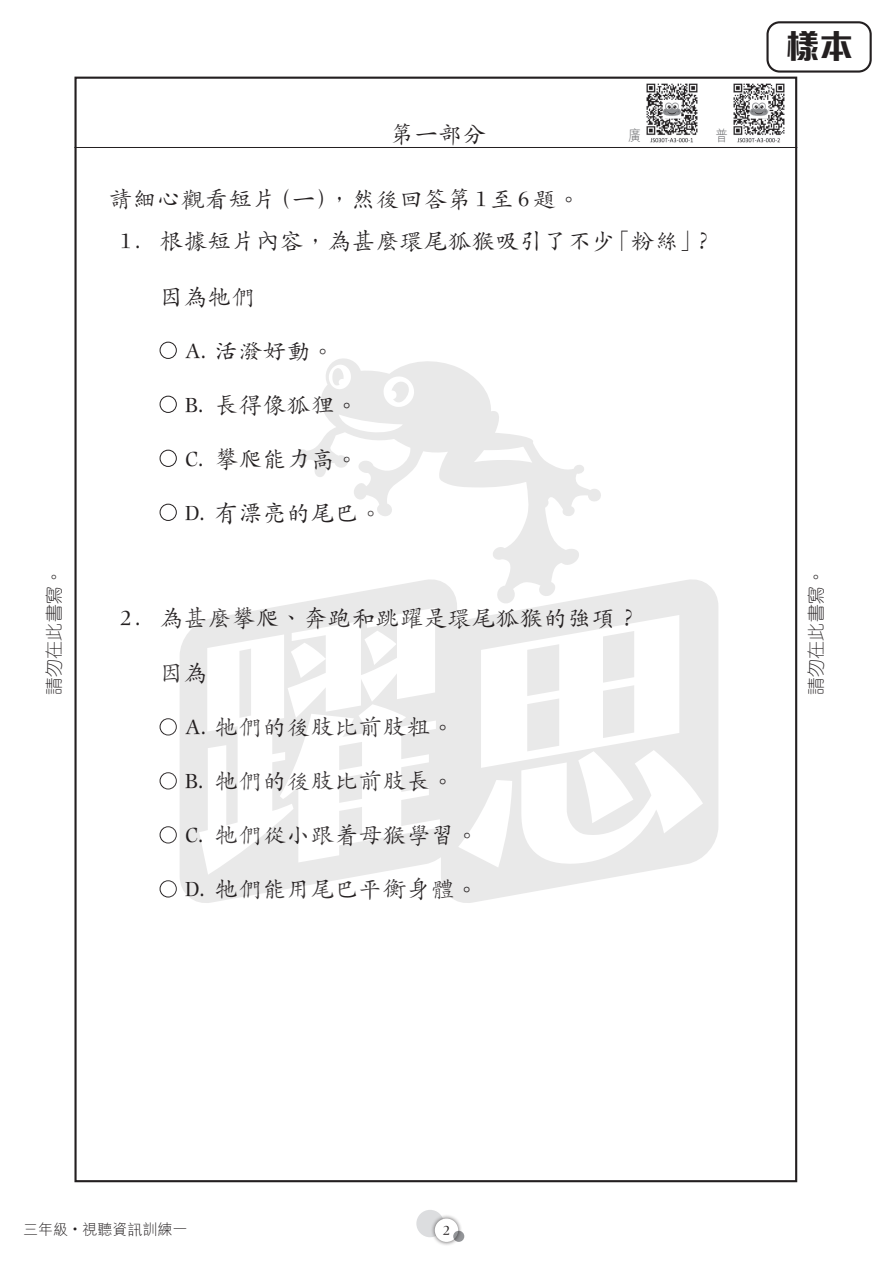
<style>
.page{position:relative;width:893px;height:1263px;background:#fff}
.page>*{position:absolute;margin:0;border:0;box-sizing:border-box;transform-origin:0 0}
.t1{font:800 33.75px "M Elle HK";color:#231f20}
.選項{font:500 24px "EPH Kai HK";color:#231f20}
.多項選擇題{font:500 24px "EPH Kai HK";color:#231f20}
.內文{font:500 24px "EPH Kai HK";color:#231f20}
.t2{font:300 18px "M Yuen HK";color:#231f20}
.t3{font:300 15px "M Hei HK";color:#231f20}
.內文-2{font:300 15px "M Hei HK";color:#6c6d70;scale:.85 1}
.t4{font:500 15px "EPH Kai HK";color:#231f20}
.s1{font-family:"ITC Avant Garde Std";font-weight:400;font-size:13.5px}
</style>
<div class="page">
<div style="left:416px;top:1210px;width:28px;height:27px;background:#dcdddf;border-radius:50%"></div>
<div style="left:430px;top:1214px;width:33px;height:32px;background:#231f20;opacity:.75"></div>
<div style="left:435px;top:1218px;width:23px;height:24px;background:#fff;border-radius:50%"></div>
<svg style="left:453px;top:1231px;width:11px;height:11px"></svg>
<div style="left:160px;top:342px;width:17px;height:17px;border:1px solid #231f20;border-radius:50%"></div>
<div style="left:160px;top:396px;width:17px;height:17px;border:1px solid #231f20;border-radius:50%"></div>
<div style="left:160px;top:450px;width:17px;height:17px;border:1px solid #231f20;border-radius:50%"></div>
<div style="left:160px;top:504px;width:17px;height:17px;border:1px solid #231f20;border-radius:50%"></div>
<div style="left:160px;top:718px;width:17px;height:17px;border:1px solid #231f20;border-radius:50%"></div>
<div style="left:160px;top:772px;width:17px;height:17px;border:1px solid #231f20;border-radius:50%"></div>
<div style="left:160px;top:826px;width:17px;height:17px;border:1px solid #231f20;border-radius:50%"></div>
<div style="left:160px;top:880px;width:17px;height:17px;border:1px solid #231f20;border-radius:50%"></div>
<hr style="left:74px;top:147px;width:723px;height:1px;background:#231f20">
<img style="left:646px;top:83px;width:52px;height:60px">
<img style="left:733px;top:83px;width:52px;height:60px">
<div style="left:766px;top:21px;width:106px;height:52px;border:2px solid #231f20;border-radius:12px"></div>
<svg style="left:297px;top:358px;width:304px;height:219px"></svg>
<svg style="left:328px;top:363px;width:89px;height:70px"></svg>
<svg style="left:180px;top:579px;width:261px;height:324px;fill:#e9e9e9"></svg>
<svg style="left:441px;top:577px;width:277px;height:326px;fill:#e9e9e9"></svg>
<svg style="left:199px;top:608px;width:241px;height:267px"></svg>
<svg style="left:458px;top:615px;width:245px;height:252px;fill:#eeeded"></svg>
<p class="內文" style="left:390px;top:117px;width:97px">第一部分</p>
<p class="內文-2" style="left:628px;top:128px;width:16px">廣</p>
<p class="內文-2" style="left:715px;top:128px;width:16px">普</p>
<p class="多項選擇題" style="left:109px;top:182px;width:474px">請細心觀看短片（一），然後回答第1至6題。</p>
<p class="多項選擇題" style="left:119px;top:225px;width:597px">1. 根據短片內容，為甚麼環尾狐猴吸引了不少「粉絲」？</p>
<p class="選項" style="left:160px;top:280px;width:97px">因為牠們</p>
<p class="選項" style="left:185px;top:334px;width:151px">A. 活潑好動。</p>
<p class="選項" style="left:185px;top:388px;width:175px">B. 長得像狐狸。</p>
<p class="選項" style="left:185px;top:442px;width:175px">C. 攀爬能力高。</p>
<p class="選項" style="left:185px;top:496px;width:199px">D. 有漂亮的尾巴。</p>
<h1 class="t1" style="left:786px;top:30px;width:69px">樣本</h1>
<p class="t2" style="left:42px;top:694px;width:127px;rotate:-90deg">請勿在此書寫。</p>
<p class="t2" style="left:804px;top:694px;width:127px;rotate:-90deg">請勿在此書寫。</p>
<p class="多項選擇題" style="left:119px;top:601px;width:522px">2. 為甚麼攀爬、奔跑和跳躍是環尾狐猴的強項？</p>
<p class="選項" style="left:160px;top:657px;width:49px">因為</p>
<p class="選項" style="left:185px;top:711px;width:271px">A. 牠們的後肢比前肢粗。</p>
<p class="選項" style="left:185px;top:765px;width:271px">B. 牠們的後肢比前肢長。</p>
<p class="選項" style="left:185px;top:819px;width:295px">C. 牠們從小跟着母猴學習。</p>
<p class="選項" style="left:185px;top:873px;width:295px">D. 牠們能用尾巴平衡身體。</p>
<p class="t3" style="left:23px;top:1222px;width:166px">三年級 <span class="s1">•</span> 視聽資訊訓練一</p>
<p class="t4" style="left:443px;top:1220px;width:9px">2</p>
</div>
